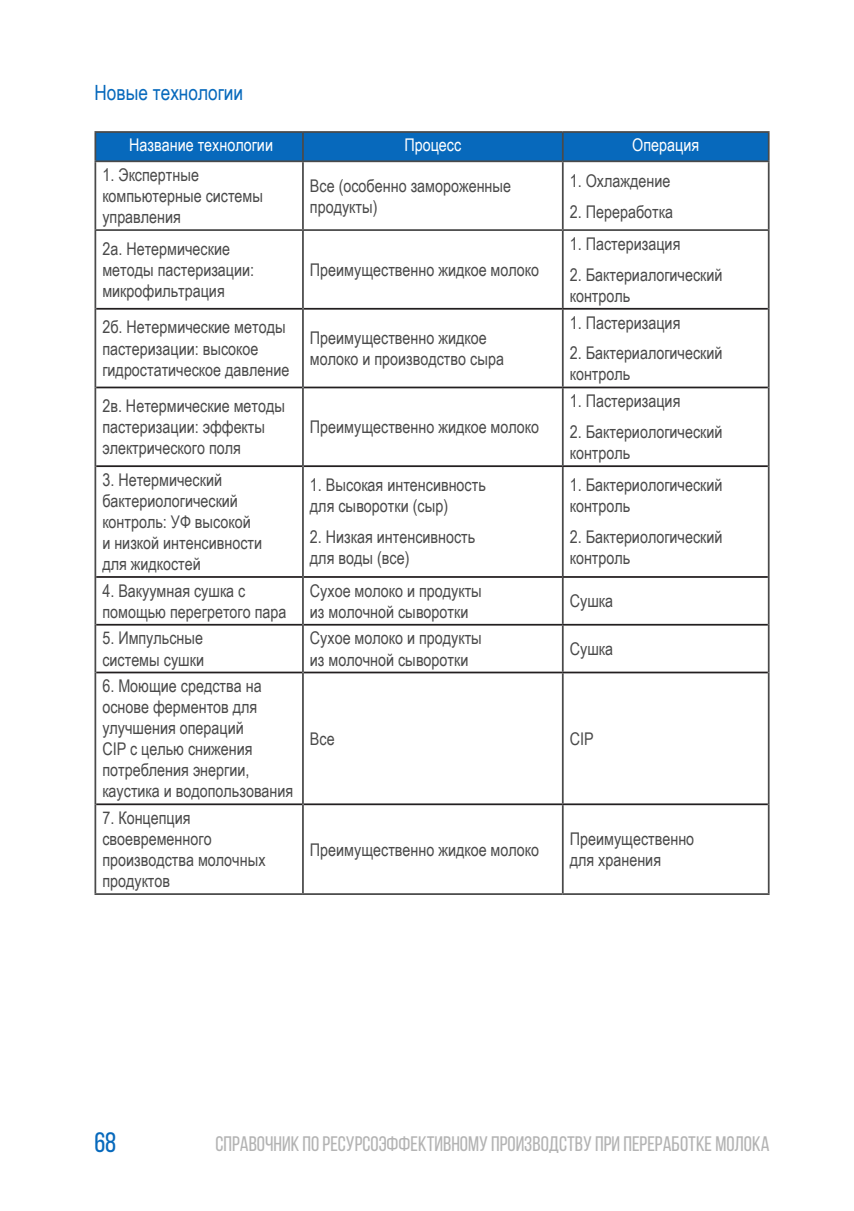
<style>
.page{position:relative;width:854px;height:1211px;background:#fff}
.page>*{position:absolute;margin:0;border:0;box-sizing:border-box;transform-origin:0 0}
.t1{font:28px "Bebas Neue";color:#0769bc}
.t2{font:21px "Bebas Neue";color:#b3b3b3}
.основной_текст{font:21px "Arial Narrow";color:#0769bc}
.основной_текст-2{font:17.5px/21px "Arial Narrow";color:#4a4a4a}
.основной_текст-3{font:17.5px "Arial Narrow";color:#fff}
</style>
<div class="page">
<div style="left:96px;top:133px;width:671px;height:27px;background:#0769bc"></div>
<svg style="left:96px;top:162px;width:671px;height:731px"></svg>
<hr style="left:94px;top:131px;width:209px;height:2px;background:#4a4a4a">
<hr style="left:94px;top:133px;width:2px;height:27px;background:#4a4a4a">
<hr style="left:303px;top:131px;width:259px;height:2px;background:#4a4a4a">
<hr style="left:562px;top:131px;width:207px;height:2px;background:#4a4a4a">
<hr style="left:561px;top:133px;width:2px;height:27px;background:#4a4a4a">
<hr style="left:767px;top:133px;width:2px;height:27px;background:#4a4a4a">
<hr style="left:94px;top:160px;width:209px;height:2px;background:#4a4a4a">
<hr style="left:94px;top:162px;width:2px;height:67px;background:#4a4a4a">
<hr style="left:303px;top:160px;width:259px;height:2px;background:#4a4a4a">
<hr style="left:562px;top:160px;width:207px;height:2px;background:#4a4a4a">
<hr style="left:561px;top:162px;width:2px;height:67px;background:#4a4a4a">
<hr style="left:767px;top:162px;width:2px;height:67px;background:#4a4a4a">
<hr style="left:94px;top:229px;width:209px;height:2px;background:#4a4a4a">
<hr style="left:94px;top:231px;width:2px;height:78px;background:#4a4a4a">
<hr style="left:303px;top:229px;width:259px;height:2px;background:#4a4a4a">
<hr style="left:562px;top:229px;width:207px;height:2px;background:#4a4a4a">
<hr style="left:561px;top:231px;width:2px;height:77px;background:#4a4a4a">
<hr style="left:767px;top:231px;width:2px;height:78px;background:#4a4a4a">
<hr style="left:94px;top:309px;width:2px;height:78px;background:#4a4a4a">
<hr style="left:561px;top:310px;width:2px;height:76px;background:#4a4a4a">
<hr style="left:767px;top:309px;width:2px;height:78px;background:#4a4a4a">
<hr style="left:94px;top:387px;width:2px;height:79px;background:#4a4a4a">
<hr style="left:561px;top:388px;width:2px;height:77px;background:#4a4a4a">
<hr style="left:767px;top:387px;width:2px;height:79px;background:#4a4a4a">
<hr style="left:94px;top:466px;width:2px;height:111px;background:#4a4a4a">
<hr style="left:561px;top:467px;width:2px;height:109px;background:#4a4a4a">
<hr style="left:767px;top:466px;width:2px;height:111px;background:#4a4a4a">
<hr style="left:94px;top:577px;width:2px;height:47px;background:#4a4a4a">
<hr style="left:561px;top:578px;width:2px;height:46px;background:#4a4a4a">
<hr style="left:767px;top:577px;width:2px;height:47px;background:#4a4a4a">
<hr style="left:94px;top:624px;width:2px;height:48px;background:#4a4a4a">
<hr style="left:561px;top:625px;width:2px;height:46px;background:#4a4a4a">
<hr style="left:767px;top:624px;width:2px;height:48px;background:#4a4a4a">
<hr style="left:94px;top:672px;width:2px;height:132px;background:#4a4a4a">
<hr style="left:561px;top:673px;width:2px;height:130px;background:#4a4a4a">
<hr style="left:767px;top:672px;width:2px;height:132px;background:#4a4a4a">
<hr style="left:94px;top:804px;width:2px;height:89px;background:#4a4a4a">
<hr style="left:561px;top:805px;width:2px;height:88px;background:#4a4a4a">
<hr style="left:767px;top:804px;width:2px;height:89px;background:#4a4a4a">
<hr style="left:94px;top:893px;width:209px;height:2px;background:#4a4a4a">
<hr style="left:303px;top:893px;width:259px;height:2px;background:#4a4a4a">
<hr style="left:562px;top:893px;width:207px;height:2px;background:#4a4a4a">
<hr style="left:96px;top:308px;width:206px;height:2px;background:#231f20">
<hr style="left:304px;top:308px;width:258px;height:2px;background:#231f20">
<hr style="left:562px;top:308px;width:205px;height:2px;background:#231f20">
<hr style="left:96px;top:386px;width:206px;height:2px;background:#231f20">
<hr style="left:304px;top:386px;width:258px;height:2px;background:#231f20">
<hr style="left:562px;top:386px;width:205px;height:2px;background:#231f20">
<hr style="left:96px;top:465px;width:206px;height:2px;background:#231f20">
<hr style="left:304px;top:465px;width:258px;height:2px;background:#231f20">
<hr style="left:562px;top:465px;width:205px;height:2px;background:#231f20">
<hr style="left:96px;top:576px;width:206px;height:2px;background:#231f20">
<hr style="left:304px;top:576px;width:258px;height:2px;background:#231f20">
<hr style="left:562px;top:576px;width:205px;height:2px;background:#231f20">
<hr style="left:96px;top:624px;width:206px;height:1px;background:#231f20">
<hr style="left:304px;top:624px;width:258px;height:1px;background:#231f20">
<hr style="left:562px;top:624px;width:205px;height:1px;background:#231f20">
<hr style="left:96px;top:671px;width:206px;height:2px;background:#231f20">
<hr style="left:304px;top:671px;width:258px;height:2px;background:#231f20">
<hr style="left:562px;top:671px;width:205px;height:2px;background:#231f20">
<hr style="left:96px;top:803px;width:206px;height:2px;background:#231f20">
<hr style="left:304px;top:803px;width:258px;height:2px;background:#231f20">
<hr style="left:562px;top:803px;width:205px;height:2px;background:#231f20">
<hr style="left:302px;top:133px;width:2px;height:27px;background:#4a4a4a">
<hr style="left:302px;top:162px;width:2px;height:67px;background:#4a4a4a">
<hr style="left:302px;top:231px;width:2px;height:78px;background:#4a4a4a">
<hr style="left:302px;top:309px;width:2px;height:78px;background:#4a4a4a">
<hr style="left:302px;top:387px;width:2px;height:79px;background:#4a4a4a">
<hr style="left:302px;top:466px;width:2px;height:111px;background:#4a4a4a">
<hr style="left:302px;top:577px;width:2px;height:47px;background:#4a4a4a">
<hr style="left:302px;top:624px;width:2px;height:48px;background:#4a4a4a">
<hr style="left:302px;top:672px;width:2px;height:132px;background:#4a4a4a">
<hr style="left:302px;top:804px;width:2px;height:89px;background:#4a4a4a">
<p class="основной_текст" style="left:94px;top:77px;width:150px">Новые технологии</p>
<p class="основной_текст-3" style="left:129px;top:131px;width:145px">Название технологии</p>
<p class="основной_текст-3" style="left:404px;top:131px;width:58px">Процесс</p>
<p class="основной_текст-3" style="left:632px;top:131px;width:68px">Операция</p>
<p class="основной_текст-2" style="left:102px;top:164px;width:162px">1. Экспертные компьютерные системы управления</p>
<p class="основной_текст-2" style="left:310px;top:174px;width:203px">Все (особенно замороженные продукты)</p>
<p class="основной_текст-2" style="left:569px;top:169px;width:102px">1. Охлаждение</p>
<p class="основной_текст-2" style="left:569px;top:200px;width:105px">2. Переработка</p>
<p class="основной_текст-2" style="left:102px;top:237px;width:153px">2a. Нетермические методы пастеризации: микрофильтрация</p>
<p class="основной_текст-2" style="left:310px;top:258px;width:230px">Преимущественно жидкое молоко</p>
<p class="основной_текст-2" style="left:102px;top:316px;width:188px">2б. Нетермические методы пастеризации: высокое гидростатическое давление</p>
<p class="основной_текст-2" style="left:310px;top:327px;width:195px">Преимущественно жидкое молоко и производство сыра</p>
<p class="основной_текст-2" style="left:102px;top:395px;width:184px">2в. Нетермические методы пастеризации: эффекты электрического поля</p>
<p class="основной_текст-2" style="left:310px;top:416px;width:230px">Преимущественно жидкое молоко</p>
<p class="основной_текст-2" style="left:102px;top:468px;width:161px">3. Нетермический бактериологический контроль: УФ высокой и низкой интенсивности для жидкостей</p>
<p class="основной_текст-2" style="left:310px;top:474px;width:177px">1. Высокая интенсивность для сыворотки (сыр)</p>
<p class="основной_текст-2" style="left:310px;top:526px;width:167px">2. Низкая интенсивность для воды (все)</p>
<p class="основной_текст-2" style="left:569px;top:232px;width:112px">1. Пастеризация</p>
<p class="основной_текст-2" style="left:569px;top:263px;width:154px">2. Бактериалогический контроль</p>
<p class="основной_текст-2" style="left:569px;top:311px;width:112px">1. Пастеризация</p>
<p class="основной_текст-2" style="left:569px;top:342px;width:154px">2. Бактериалогический контроль</p>
<p class="основной_текст-2" style="left:569px;top:390px;width:112px">1. Пастеризация</p>
<p class="основной_текст-2" style="left:569px;top:421px;width:154px">2. Бактериологический контроль</p>
<p class="основной_текст-2" style="left:569px;top:474px;width:154px">1. Бактериологический контроль</p>
<p class="основной_текст-2" style="left:569px;top:526px;width:154px">2. Бактериологический контроль</p>
<p class="основной_текст-2" style="left:102px;top:579px;width:185px">4. Вакуумная сушка с помощью перегретого пара</p>
<p class="основной_текст-2" style="left:310px;top:579px;width:173px">Сухое молоко и продукты из молочной сыворотки</p>
<p class="основной_текст-2" style="left:569px;top:590px;width:45px">Сушка</p>
<p class="основной_текст-2" style="left:102px;top:627px;width:103px">5. Импульсные системы сушки</p>
<p class="основной_текст-2" style="left:310px;top:627px;width:173px">Сухое молоко и продукты из молочной сыворотки</p>
<p class="основной_текст-2" style="left:569px;top:637px;width:45px">Сушка</p>
<p class="основной_текст-2" style="left:102px;top:675px;width:192px">6. Моющие средства на основе ферментов для улучшения операций<br>CIP с целью снижения потребления энергии, каустика и водопользования</p>
<p class="основной_текст-2" style="left:310px;top:727px;width:26px">Все</p>
<p class="основной_текст-2" style="left:569px;top:727px;width:25px">CIP</p>
<p class="основной_текст-2" style="left:102px;top:806px;width:165px">7. Концепция своевременного производства молочных продуктов</p>
<p class="основной_текст-2" style="left:310px;top:838px;width:230px">Преимущественно жидкое молоко</p>
<p class="основной_текст-2" style="left:569px;top:827px;width:126px">Преимущественно для хранения</p>
<p class="t1" style="left:94px;top:1126px;width:23px">68</p>
<p class="t2" style="left:215px;top:1132px;width:555px">справочник по ресурсоэффективному производству при переработке молока</p>
</div>
